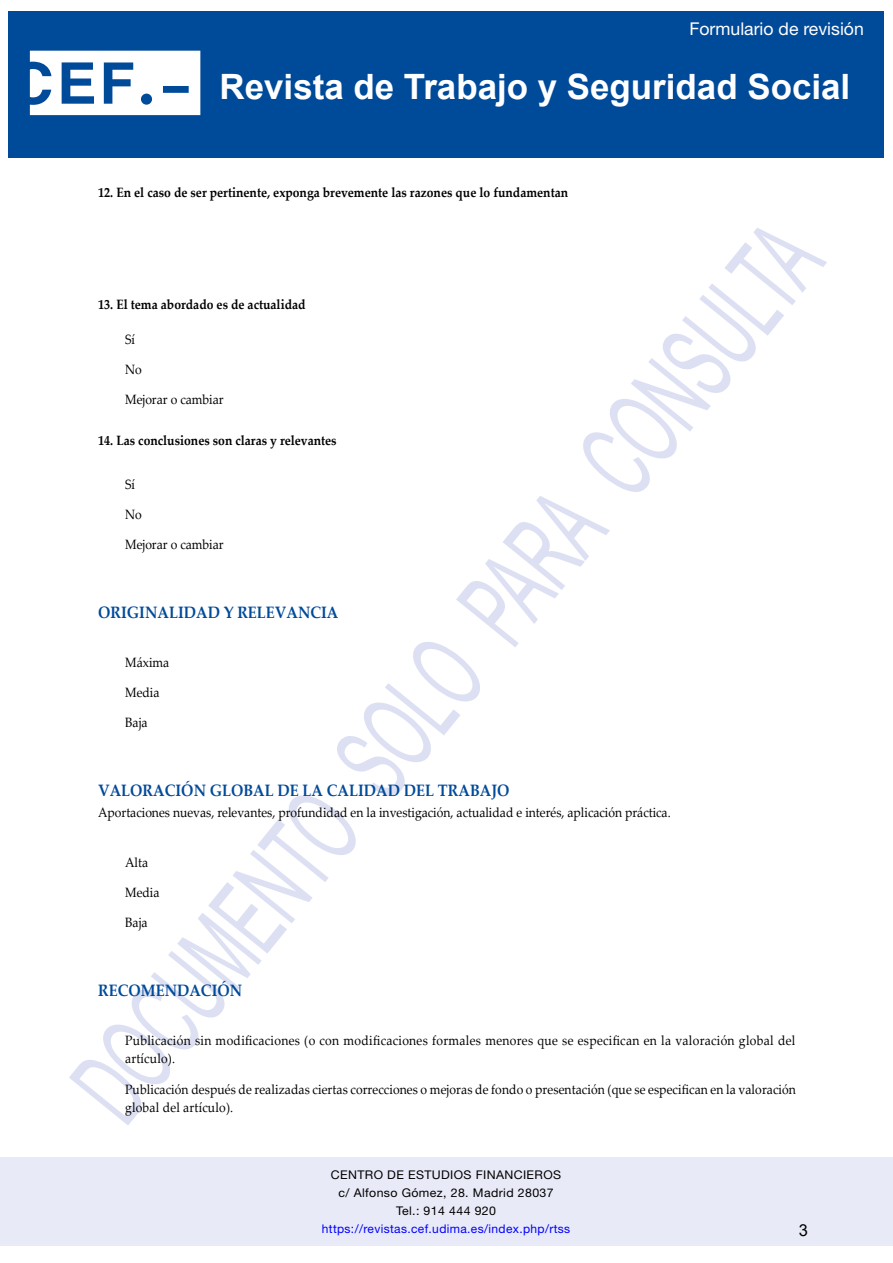
<style>
.page{position:relative;width:893px;height:1263px;background:#fff}
.page>*{position:absolute;margin:0;border:0;box-sizing:border-box;transform-origin:0 0}
.t1{font:106.35px "Arial";color:#dde0f2;scale:.55 1}
.t2{font:700 34.95px "Arial";color:#fff}
.t3{font:17.7px "Helvetica Neue LT Std";color:#fff}
.Tablas_y_gráficos{font:700 16.5px "Palatino Linotype";color:#004a9a;scale:.9 1}
.t4{font:16.5px "Arial";color:#000}
.Tablas_y_gráficos-2{font:13.5px/18px "Palatino Linotype";letter-spacing:.01em;color:#000;scale:.9 1}
.Tablas_y_gráficos-3{font:700 13.5px "Palatino Linotype";color:#000;scale:.9 1}
.t5{font:12px/17.7px "Helvetica Neue LT Std";letter-spacing:.03em;color:#000;text-align:center}
.t6{font:12px "Helvetica Neue LT Std";letter-spacing:.03em;color:#00f}
</style>
<div class="page">
<div style="left:9px;top:11px;width:875px;height:146px;background:#004a9a"></div>
<svg style="left:30px;top:51px;width:170px;height:64px"></svg>
<div style="left:0;top:1158px;width:893px;height:88px;background:#e9eaf7"></div>
<h3 class="t3" style="left:689px;top:18px;width:176px">Formulario de revisión</h3>
<h2 class="t2" style="left:220px;top:62px;width:632px">Revista de Trabajo y Seguridad Social</h2>
<p class="Tablas_y_gráficos-3" style="left:98px;top:183px;width:524px">12. En el caso de ser pertinente, exponga brevemente las razones que lo fundamentan</p>
<h1 class="t1" style="left:39px;top:1059px;width:2029px;rotate:-51deg">DOCUMENTO SOLO PARA CONSULTA</h1>
<p class="Tablas_y_gráficos-3" style="left:98px;top:295px;width:232px">13. El tema abordado es de actualidad</p>
<p class="Tablas_y_gráficos-2" style="left:125px;top:330px;width:13px">Sí</p>
<p class="Tablas_y_gráficos-2" style="left:125px;top:360px;width:20px">No</p>
<p class="Tablas_y_gráficos-2" style="left:125px;top:390px;width:111px">Mejorar o cambiar</p>
<p class="Tablas_y_gráficos-3" style="left:98px;top:431px;width:267px">14. Las conclusiones son claras y relevantes</p>
<p class="Tablas_y_gráficos-2" style="left:125px;top:474px;width:13px">Sí</p>
<p class="Tablas_y_gráficos-2" style="left:125px;top:504px;width:20px">No</p>
<p class="Tablas_y_gráficos-2" style="left:125px;top:534px;width:111px">Mejorar o cambiar</p>
<p class="Tablas_y_gráficos" style="left:98px;top:600px;width:268px">ORIGINALIDAD Y RELEVANCIA</p>
<p class="Tablas_y_gráficos-2" style="left:125px;top:653px;width:51px">Máxima</p>
<p class="Tablas_y_gráficos-2" style="left:125px;top:683px;width:40px">Media</p>
<p class="Tablas_y_gráficos-2" style="left:125px;top:713px;width:26px">Baja</p>
<p class="Tablas_y_gráficos" style="left:98px;top:778px;width:459px">VALORACIÓN GLOBAL DE LA CALIDAD DEL TRABAJO</p>
<p class="Tablas_y_gráficos-2" style="left:98px;top:803px;width:638px">Aportaciones nuevas, relevantes, profundidad en la investigación, actualidad e interés, aplicación práctica.</p>
<p class="Tablas_y_gráficos-2" style="left:125px;top:853px;width:27px">Alta</p>
<p class="Tablas_y_gráficos-2" style="left:125px;top:883px;width:40px">Media</p>
<p class="Tablas_y_gráficos-2" style="left:125px;top:913px;width:26px">Baja</p>
<p class="Tablas_y_gráficos" style="left:98px;top:978px;width:162px">RECOMENDACIÓN</p>
<p class="Tablas_y_gráficos-2" style="left:125px;top:1031px;width:746px">Publicación sin modificaciones (o con modificaciones formales menores que se especifican en la valoración global del artículo).</p>
<p class="Tablas_y_gráficos-2" style="left:125px;top:1080px;width:747px">Publicación después de realizadas ciertas correcciones o mejoras de fondo o presentación (que se especifican en la valoración global del artículo).</p>
<p class="t5" style="left:331px;top:1166px;width:232px">CENTRO DE ESTUDIOS FINANCIEROS c/ Alfonso Gómez, 28. Madrid 28037<br>Tel.: 914 444 920</p>
<p class="t6" style="left:322px;top:1221px;width:250px">https://revistas.cef.udima.es/index.php/rtss</p>
<p class="t4" style="left:799px;top:1219px;width:11px">3</p>
</div>
